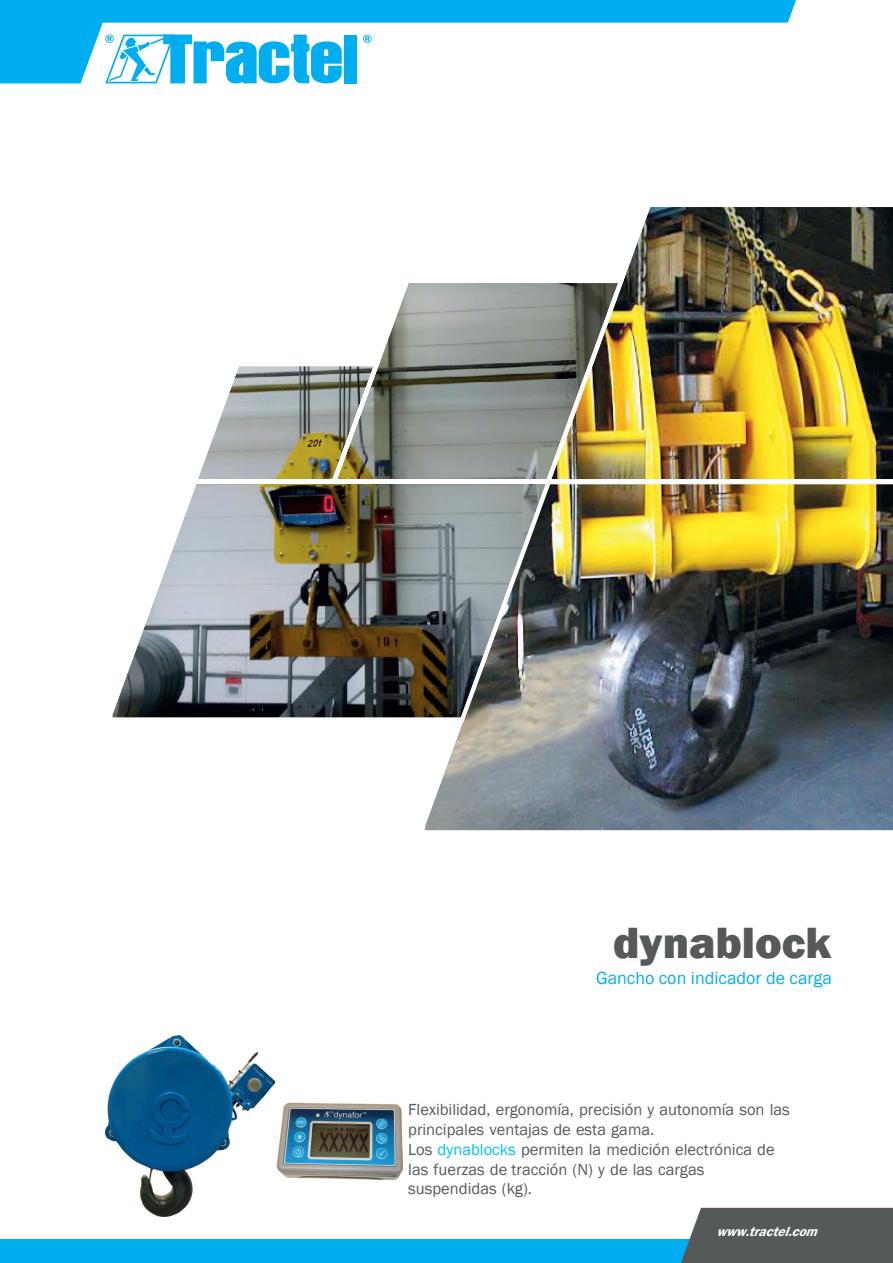
<style>
.page{position:relative;width:893px;height:1263px;background:#fff}
.page>*{position:absolute;margin:0;border:0;box-sizing:border-box;transform-origin:0 0}
.t1{font:800 45px "Franklin Gothic";color:#55595a}
.t2{font:18px "Franklin Gothic";color:#00aeef}
.t3{font:16.5px/19.8px "Franklin Gothic";color:#55595a}
.t4{font:italic 600 13.5px "Franklin Gothic";color:#fff}
.s1{color:#00bfff}
</style>
<div class="page">
<svg style="left:0;top:0;width:796px;height:83px"></svg>
<div style="left:0;top:1239px;width:893px;height:24px;background:#00aeef"></div>
<div style="left:681px;top:1208px;width:212px;height:55px;background:#55595a"></div>
<img style="left:424px;top:207px;width:469px;height:624px">
<img style="left:112px;top:276px;width:516px;height:448px">
<img style="left:105px;top:1035px;width:170px;height:181px">
<img style="left:276px;top:1102px;width:127px;height:79px">
<h1 class="t1" style="left:613px;top:914px;width:219px">dynablock</h1>
<p class="t2" style="left:596px;top:967px;width:237px">Gancho con indicador de carga</p>
<p class="t3" style="left:408px;top:1100px;width:383px">Flexibilidad, ergonomía, precisión y autonomía son las principales ventajas de esta gama.<br>Los <span class="s1">dynablocks</span> permiten la medición electrónica de las fuerzas de tracción (N) y de las cargas suspendidas (kg).</p>
<p class="t4" style="left:716px;top:1223px;width:108px">www.tractel.com</p>
</div>
